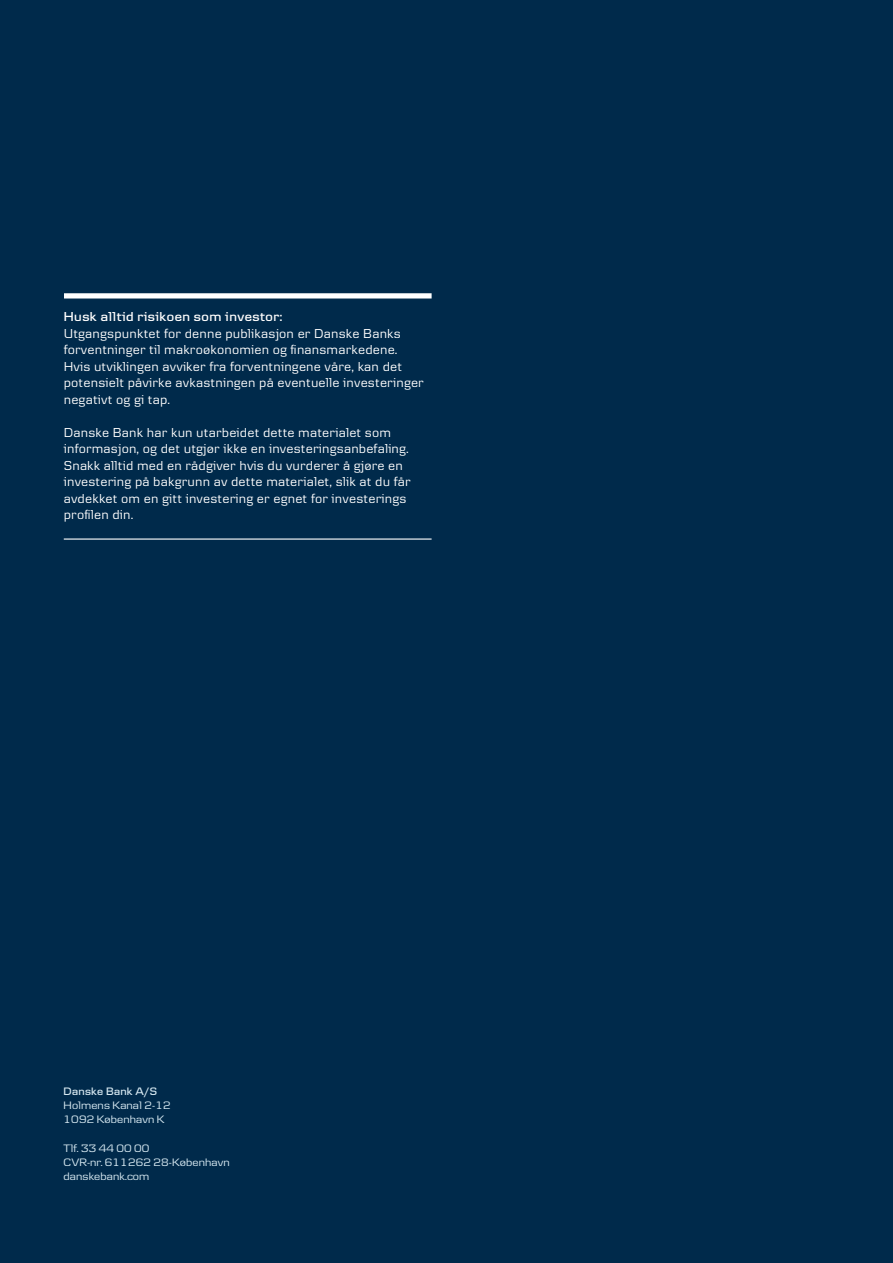
<style>
.page{position:relative;width:893px;height:1263px;background:#002a4b}
.page>*{position:absolute;margin:0;border:0;box-sizing:border-box;transform-origin:0 0}
._8_Regular{font:13.5px/16.5px "Danske Text";letter-spacing:.01em;color:#fff}
.Mellemrubrik{font:600 13.5px "Danske Headline";letter-spacing:.035em;color:#fff}
.DB_A4_Back_Address_B{font:11.25px "Danske Headline";letter-spacing:.01em;color:#d5e7f0}
.DB_A4_Back_Address_H{font:600 11.25px "Danske Headline";letter-spacing:.02em;color:#d5e7f0}
</style>
<div class="page">
<div style="left:64px;top:293px;width:368px;height:5px;background:#fff"></div>
<hr style="left:64px;top:538px;width:368px;height:2px;background:#fff">
<p class="Mellemrubrik" style="left:64px;top:309px;width:220px">Husk alltid risikoen som investor:</p>
<p class="_8_Regular" style="left:64px;top:325px;width:362px">Utgangspunktet for denne publikasjon er Danske Banks forventninger til makroøkonomien og finansmarkedene.<br>Hvis utviklingen avviker fra forventningene våre, kan det potensielt påvirke avkastningen på eventuelle investeringer negativt og gi tap.</p>
<p class="_8_Regular" style="left:64px;top:424px;width:347px">Danske Bank har kun utarbeidet dette materialet som informasjon, og det utgjør ikke en investeringsanbefaling.</p>
<p class="_8_Regular" style="left:64px;top:457px;width:348px">Snakk alltid med en rådgiver hvis du vurderer å gjøre en investering på bakgrunn av dette materialet, slik at du får avdekket om en gitt investering er egnet for investerings profilen din.</p>
<p class="DB_A4_Back_Address_H" style="left:64px;top:1084px;width:95px">Danske Bank A/S</p>
<p class="DB_A4_Back_Address_B" style="left:64px;top:1098px;width:108px">Holmens Kanal 2-12</p>
<p class="DB_A4_Back_Address_B" style="left:64px;top:1113px;width:103px">1092 København K</p>
<p class="DB_A4_Back_Address_B" style="left:64px;top:1141px;width:87px">Tlf. 33 44 00 00</p>
<p class="DB_A4_Back_Address_B" style="left:64px;top:1155px;width:168px">CVR-nr. 611262 28-København</p>
<p class="DB_A4_Back_Address_B" style="left:64px;top:1170px;width:87px">danskebank.com</p>
</div>
